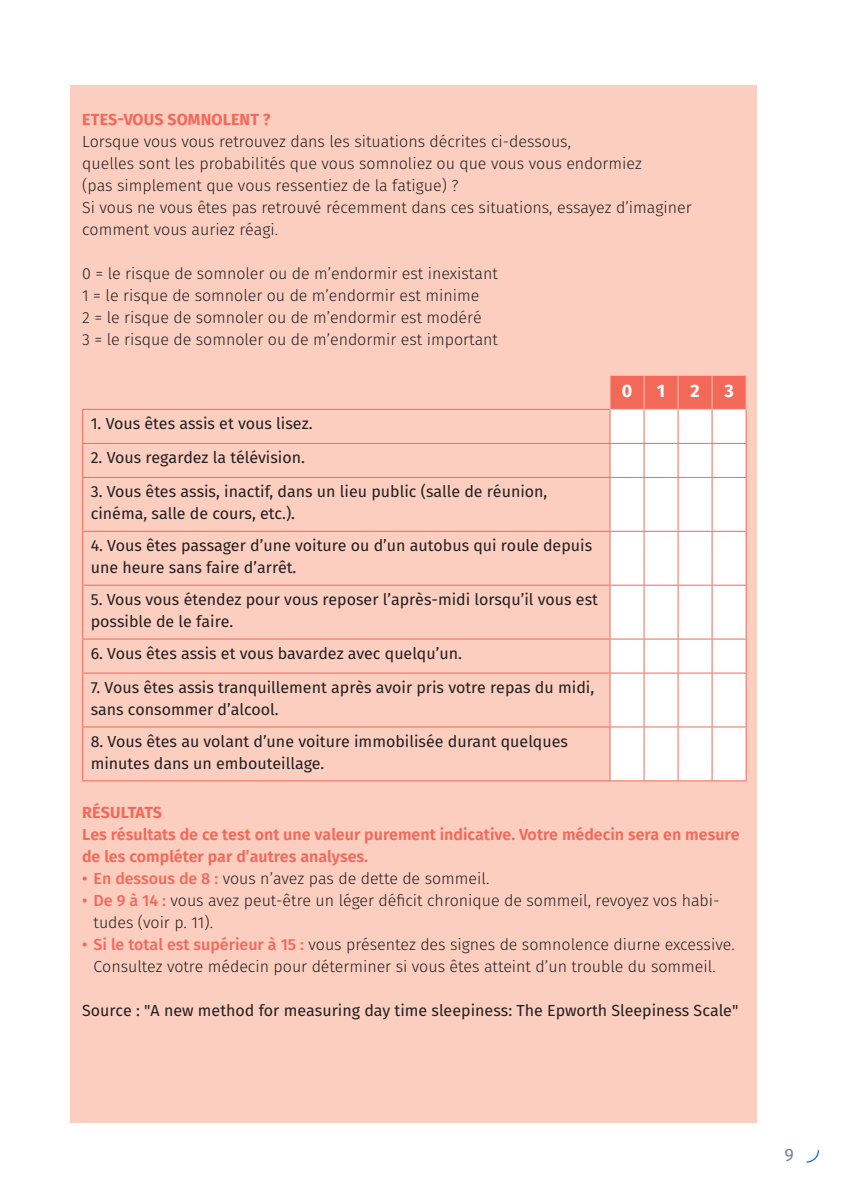
<style>
.page{position:relative;width:842px;height:1191px;background:#fff}
.page>*{position:absolute;margin:0;border:0;box-sizing:border-box;transform-origin:0 0}
.t1{font:700 18px "Fira Sans";color:#fff}
.t2{font:18px "Fira Sans";color:#778491}
.t3{font:300 16px/22px "Fira Sans";color:#231f20}
.t4{font:16px/22px "Fira Sans";color:#231f20}
.t5{font:600 16px/22px "Fira Sans";color:#f2695a}
.t6{font:700 16px "Fira Sans";letter-spacing:.01em;color:#f2695a}
.s1{font-weight:500;color:#f2695a}
</style>
<div class="page">
<svg style="left:807px;top:1150px;width:12px;height:12px"></svg>
<div style="left:71px;top:85px;width:686px;height:1038px;background:#fbcec0"></div>
<div style="left:610px;top:376px;width:136px;height:33px;background:#f2695a"></div>
<div style="left:610px;top:410px;width:136px;height:370px;background:#fff"></div>
<hr style="left:609px;top:376px;width:1px;height:33px;background:#fbc0b0">
<hr style="left:609px;top:375px;width:35px;height:1px;background:#fbc0b0">
<hr style="left:643px;top:376px;width:1px;height:33px;background:#fbc0b0">
<hr style="left:644px;top:375px;width:34px;height:1px;background:#fbc0b0">
<hr style="left:677px;top:376px;width:1px;height:33px;background:#fbc0b0">
<hr style="left:678px;top:375px;width:34px;height:1px;background:#fbc0b0">
<hr style="left:711px;top:376px;width:1px;height:33px;background:#fbc0b0">
<hr style="left:712px;top:375px;width:35px;height:1px;background:#fbc0b0">
<hr style="left:746px;top:376px;width:1px;height:33px;background:#fbc0b0">
<hr style="left:82px;top:410px;width:1px;height:33px;background:#f2695a">
<hr style="left:82px;top:409px;width:527px;height:1px;background:#f2695a">
<hr style="left:609px;top:410px;width:1px;height:33px;background:#f2695a">
<hr style="left:609px;top:409px;width:35px;height:1px;background:#fbc0b0">
<hr style="left:643px;top:410px;width:1px;height:33px;background:#f2695a">
<hr style="left:644px;top:409px;width:34px;height:1px;background:#fbc0b0">
<hr style="left:677px;top:410px;width:1px;height:33px;background:#f2695a">
<hr style="left:678px;top:409px;width:34px;height:1px;background:#fbc0b0">
<hr style="left:712px;top:409px;width:35px;height:1px;background:#fbc0b0">
<hr style="left:711px;top:410px;width:1px;height:33px;background:#f2695a">
<hr style="left:746px;top:410px;width:1px;height:33px;background:#f2695a">
<hr style="left:82px;top:444px;width:1px;height:33px;background:#f2695a">
<hr style="left:82px;top:443px;width:528px;height:1px;background:#f2695a">
<hr style="left:609px;top:444px;width:1px;height:33px;background:#f2695a">
<hr style="left:610px;top:443px;width:34px;height:1px;background:#f2695a">
<hr style="left:643px;top:444px;width:1px;height:33px;background:#f2695a">
<hr style="left:644px;top:443px;width:34px;height:1px;background:#f2695a">
<hr style="left:677px;top:444px;width:1px;height:33px;background:#f2695a">
<hr style="left:678px;top:443px;width:34px;height:1px;background:#f2695a">
<hr style="left:712px;top:443px;width:35px;height:1px;background:#f2695a">
<hr style="left:711px;top:444px;width:1px;height:33px;background:#f2695a">
<hr style="left:746px;top:444px;width:1px;height:33px;background:#f2695a">
<hr style="left:82px;top:478px;width:1px;height:53px;background:#f2695a">
<hr style="left:82px;top:477px;width:528px;height:1px;background:#f2695a">
<hr style="left:609px;top:478px;width:1px;height:53px;background:#f2695a">
<hr style="left:610px;top:477px;width:34px;height:1px;background:#f2695a">
<hr style="left:643px;top:478px;width:1px;height:53px;background:#f2695a">
<hr style="left:644px;top:477px;width:34px;height:1px;background:#f2695a">
<hr style="left:677px;top:478px;width:1px;height:53px;background:#f2695a">
<hr style="left:678px;top:477px;width:34px;height:1px;background:#f2695a">
<hr style="left:712px;top:477px;width:35px;height:1px;background:#f2695a">
<hr style="left:711px;top:478px;width:1px;height:53px;background:#f2695a">
<hr style="left:746px;top:478px;width:1px;height:53px;background:#f2695a">
<hr style="left:82px;top:532px;width:1px;height:52px;background:#f2695a">
<hr style="left:82px;top:585px;width:1px;height:53px;background:#f2695a">
<hr style="left:82px;top:639px;width:1px;height:33px;background:#f2695a">
<hr style="left:82px;top:673px;width:1px;height:53px;background:#f2695a">
<hr style="left:82px;top:727px;width:1px;height:53px;background:#f2695a">
<hr style="left:82px;top:531px;width:528px;height:1px;background:#f2695a">
<hr style="left:82px;top:584px;width:528px;height:1px;background:#f2695a">
<hr style="left:82px;top:638px;width:528px;height:1px;background:#f2695a">
<hr style="left:82px;top:672px;width:528px;height:1px;background:#f2695a">
<hr style="left:82px;top:726px;width:528px;height:1px;background:#f2695a">
<hr style="left:82px;top:780px;width:528px;height:1px;background:#f2695a">
<hr style="left:609px;top:532px;width:1px;height:52px;background:#f2695a">
<hr style="left:609px;top:585px;width:1px;height:53px;background:#f2695a">
<hr style="left:609px;top:639px;width:1px;height:33px;background:#f2695a">
<hr style="left:609px;top:673px;width:1px;height:53px;background:#f2695a">
<hr style="left:609px;top:727px;width:1px;height:53px;background:#f2695a">
<hr style="left:610px;top:531px;width:34px;height:1px;background:#f2695a">
<hr style="left:610px;top:584px;width:34px;height:1px;background:#f2695a">
<hr style="left:610px;top:638px;width:34px;height:1px;background:#f2695a">
<hr style="left:610px;top:672px;width:34px;height:1px;background:#f2695a">
<hr style="left:610px;top:726px;width:34px;height:1px;background:#f2695a">
<hr style="left:610px;top:780px;width:34px;height:1px;background:#f2695a">
<hr style="left:643px;top:532px;width:1px;height:52px;background:#f2695a">
<hr style="left:643px;top:585px;width:1px;height:53px;background:#f2695a">
<hr style="left:643px;top:639px;width:1px;height:33px;background:#f2695a">
<hr style="left:643px;top:673px;width:1px;height:53px;background:#f2695a">
<hr style="left:643px;top:727px;width:1px;height:53px;background:#f2695a">
<hr style="left:644px;top:531px;width:34px;height:1px;background:#f2695a">
<hr style="left:644px;top:584px;width:34px;height:1px;background:#f2695a">
<hr style="left:644px;top:638px;width:34px;height:1px;background:#f2695a">
<hr style="left:644px;top:672px;width:34px;height:1px;background:#f2695a">
<hr style="left:644px;top:726px;width:34px;height:1px;background:#f2695a">
<hr style="left:644px;top:780px;width:34px;height:1px;background:#f2695a">
<hr style="left:677px;top:532px;width:1px;height:52px;background:#f2695a">
<hr style="left:677px;top:585px;width:1px;height:53px;background:#f2695a">
<hr style="left:677px;top:639px;width:1px;height:33px;background:#f2695a">
<hr style="left:677px;top:673px;width:1px;height:53px;background:#f2695a">
<hr style="left:677px;top:727px;width:1px;height:53px;background:#f2695a">
<hr style="left:678px;top:531px;width:34px;height:1px;background:#f2695a">
<hr style="left:712px;top:531px;width:35px;height:1px;background:#f2695a">
<hr style="left:711px;top:532px;width:1px;height:52px;background:#f2695a">
<hr style="left:746px;top:532px;width:1px;height:52px;background:#f2695a">
<hr style="left:711px;top:585px;width:1px;height:53px;background:#f2695a">
<hr style="left:746px;top:585px;width:1px;height:53px;background:#f2695a">
<hr style="left:711px;top:639px;width:1px;height:33px;background:#f2695a">
<hr style="left:746px;top:639px;width:1px;height:33px;background:#f2695a">
<hr style="left:711px;top:673px;width:1px;height:53px;background:#f2695a">
<hr style="left:746px;top:673px;width:1px;height:53px;background:#f2695a">
<hr style="left:711px;top:727px;width:1px;height:53px;background:#f2695a">
<hr style="left:746px;top:727px;width:1px;height:53px;background:#f2695a">
<hr style="left:678px;top:584px;width:34px;height:1px;background:#f2695a">
<hr style="left:712px;top:584px;width:35px;height:1px;background:#f2695a">
<hr style="left:678px;top:638px;width:34px;height:1px;background:#f2695a">
<hr style="left:712px;top:638px;width:35px;height:1px;background:#f2695a">
<hr style="left:678px;top:672px;width:34px;height:1px;background:#f2695a">
<hr style="left:712px;top:672px;width:35px;height:1px;background:#f2695a">
<hr style="left:678px;top:726px;width:34px;height:1px;background:#f2695a">
<hr style="left:712px;top:726px;width:35px;height:1px;background:#f2695a">
<hr style="left:678px;top:780px;width:34px;height:1px;background:#f2695a">
<hr style="left:712px;top:780px;width:35px;height:1px;background:#f2695a">
<p class="t6" style="left:82px;top:108px;width:190px">ETES-VOUS SOMNOLENT ?</p>
<p class="t3" style="left:82px;top:130px;width:611px">Lorsque vous vous retrouvez dans les situations décrites ci-dessous,<br>quelles sont les probabilités que vous somnoliez ou que vous vous endormiez<br>(pas simplement que vous ressentiez de la fatigue) ?<br>Si vous ne vous êtes pas retrouvé récemment dans ces situations, essayez d’imaginer comment vous auriez réagi.</p>
<p class="t3" style="left:82px;top:262px;width:417px">0 = le risque de somnoler ou de m’endormir est inexistant 1 = le risque de somnoler ou de m’endormir est minime<br>2 = le risque de somnoler ou de m’endormir est modéré<br>3 = le risque de somnoler ou de m’endormir est important</p>
<p class="t1" style="left:622px;top:378px;width:12px">0</p>
<p class="t1" style="left:657px;top:378px;width:10px">1</p>
<p class="t1" style="left:690px;top:378px;width:11px">2</p>
<p class="t1" style="left:724px;top:378px;width:11px">3</p>
<p class="t4" style="left:91px;top:413px;width:223px">1. Vous êtes assis et vous lisez.</p>
<p class="t4" style="left:91px;top:447px;width:216px">2. Vous regardez la télévision.</p>
<p class="t4" style="left:91px;top:481px;width:458px">3. Vous êtes assis, inactif, dans un lieu public (salle de réunion, cinéma, salle de cours, etc.).</p>
<p class="t4" style="left:91px;top:535px;width:503px">4. Vous êtes passager d’une voiture ou d’un autobus qui roule depuis une heure sans faire d’arrêt.</p>
<p class="t4" style="left:91px;top:588px;width:509px">5. Vous vous étendez pour vous reposer l’après-midi lorsqu’il vous est possible de le faire.</p>
<p class="t4" style="left:91px;top:642px;width:373px">6. Vous êtes assis et vous bavardez avec quelqu’un.</p>
<p class="t4" style="left:91px;top:676px;width:505px">7. Vous êtes assis tranquillement après avoir pris votre repas du midi, sans consommer d’alcool.</p>
<p class="t4" style="left:91px;top:730px;width:479px">8. Vous êtes au volant d’une voiture immobilisée durant quelques minutes dans un embouteillage.</p>
<p class="t6" style="left:82px;top:801px;width:81px">RÉSULTATS</p>
<p class="t5" style="left:82px;top:823px;width:659px">Les résultats de ce test ont une valeur purement indicative. Votre médecin sera en mesure de les compléter par d’autres analyses.</p>
<p class="t3" style="left:82px;top:867px;width:409px"><span class="s1">• En dessous de 8 :</span> vous n’avez pas de dette de sommeil.</p>
<p class="t3" style="left:94px;top:889px;width:627px;text-indent:-11px"><span class="s1">• De 9 à 14 :</span> vous avez peut-être un léger déficit chronique de sommeil, revoyez vos habi&shy;tudes (voir p. 11).</p>
<p class="t3" style="left:82px;top:933px;width:654px;text-align:center"><span class="s1">• Si le total est supérieur à 15 :</span> vous présentez des signes de somnolence diurne excessive.<br>Consultez votre médecin pour déterminer si vous êtes atteint d’un trouble du sommeil.</p>
<p class="t4" style="left:82px;top:999px;width:658px">Source : "A new method for measuring day time sleepiness: The Epworth Sleepiness Scale"</p>
<p class="t2" style="left:784px;top:1142px;width:11px">9</p>
</div>
